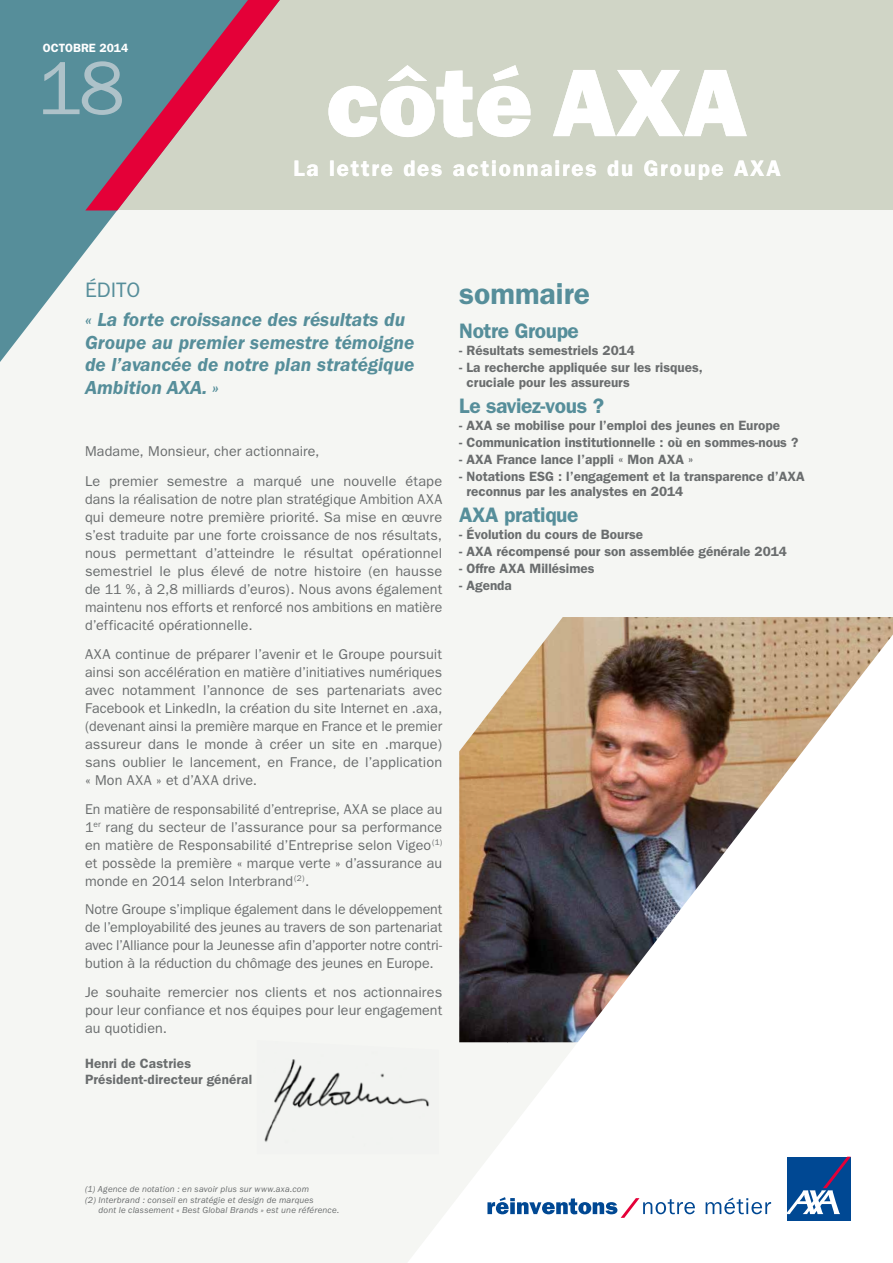
<style>
.page{position:relative;width:893px;height:1263px;background:#fff}
.page>*{position:absolute;margin:0;border:0;box-sizing:border-box;transform-origin:0 0}
.t1{font:800 96.45px "Franklin Gothic";color:#fff}
.t2{font:75.9px "Franklin Gothic";color:#aec2c9}
.t3{font:600 30px "Franklin Gothic";color:#568e9a}
.t4{font:600 22.5px "Franklin Gothic";letter-spacing:.08em;color:#fff}
.t5{font:600 21px "Franklin Gothic";letter-spacing:-.02em;color:#568e9a}
.t6{font:21px "Franklin Gothic";color:#568e9a}
.t7{font:italic 600 19.5px/22.5px "Franklin Gothic";color:#568e9a}
.t8{font:14.25px/18px "Franklin Gothic";letter-spacing:.005em;color:#6a6d6e;text-align:justify}
.t9{font:600 13.5px/15px "Franklin Gothic";color:#6a6d6e}
.t10{font:600 12px "Franklin Gothic";color:#fff}
.t11{font:italic 9px "Franklin Gothic";letter-spacing:.02em;color:#6a6d6e}
</style>
<div class="page">
<div style="left:0;top:0;width:893px;height:210px;background:#d0d5c6"></div>
<div style="left:0;top:210px;width:893px;height:1053px;background:#f5f6f3"></div>
<svg style="left:0;top:0;width:118px;height:362px;fill:#568e9a"></svg>
<svg style="left:85px;top:0;width:195px;height:210px"></svg>
<div style="left:43px;top:61px;width:79px;height:54px;background:#568e9a"></div>
<img style="left:264px;top:1059px;width:143px;height:83px">
<img style="left:550px;top:617px;width:343px;height:17px">
<svg style="left:407px;top:634px;width:486px;height:629px"></svg>
<svg style="left:706px;top:1197px;width:65px;height:17px"></svg>
<div style="left:787px;top:1157px;width:64px;height:63px;background:#004893"></div>
<svg style="left:787px;top:1157px;width:64px;height:57px"></svg>
<svg style="left:487px;top:1197px;width:208px;height:21px"></svg>
<p class="t10" style="left:43px;top:40px;width:87px">OCTOBRE 2014</p>
<h2 class="t2" style="left:37px;top:45px;width:89px">18</h2>
<h1 class="t1" style="left:326px;top:46px;width:422px">côté AXA</h1>
<h3 class="t4" style="left:294px;top:155px;width:489px">La lettre des actionnaires du Groupe AXA</h3>
<h3 class="t6" style="left:85px;top:278px;width:57px">ÉDITO</h3>
<h3 class="t3" style="left:459px;top:276px;width:132px">sommaire</h3>
<h3 class="t7" style="left:85px;top:309px;width:331px">« La forte croissance des résultats du<br>Groupe au premier semestre témoigne de l’avancée de notre plan stratégique<br>Ambition AXA. »</h3>
<h3 class="t5" style="left:459px;top:318px;width:121px">Notre Groupe</h3>
<p class="t9" style="left:459px;top:343px;width:177px">- Résultats semestriels 2014</p>
<p class="t9" style="left:467px;top:360px;width:238px;text-indent:-7px">- La recherche appliquée sur les risques, cruciale pour les assureurs</p>
<h3 class="t5" style="left:459px;top:393px;width:146px">Le saviez-vous ?</h3>
<p class="t9" style="left:459px;top:418px;width:322px">- AXA se mobilise pour l’emploi des jeunes en Europe</p>
<p class="t9" style="left:459px;top:435px;width:341px">- Communication institutionnelle : où en sommes-nous ?</p>
<p class="t9" style="left:459px;top:452px;width:236px">- AXA France lance l’appli « Mon AXA »</p>
<p class="t9" style="left:467px;top:469px;width:340px;text-indent:-7px">- Notations ESG : l’engagement et la transparence d’AXA reconnus par les analystes en 2014</p>
<h3 class="t5" style="left:459px;top:502px;width:121px">AXA pratique</h3>
<p class="t9" style="left:459px;top:527px;width:185px">- Évolution du cours de Bourse</p>
<p class="t9" style="left:459px;top:544px;width:329px">- AXA récompensé pour son assemblée générale 2014</p>
<p class="t9" style="left:459px;top:561px;width:137px">- Offre AXA Millésimes</p>
<p class="t9" style="left:459px;top:578px;width:54px">- Agenda</p>
<p class="t8" style="left:85px;top:436px;width:359px;line-height:30.2px">Madame, Monsieur, cher actionnaire,<br>Le premier semestre a marqué une nouvelle étape</p>
<p class="t8" style="left:85px;top:491px;width:359px">dans la réalisation de notre plan stratégique Ambition AXA qui demeure notre première priorité. Sa mise en œuvre s’est traduite par une forte croissance de nos résultats, nous permettant d’atteindre le résultat opérationnel semestriel le plus élevé de notre histoire (en hausse de 11 %, à 2,8 milliards d’euros). Nous avons également maintenu nos efforts et renforcé nos ambitions en matière d’efficacité opérationnelle.</p>
<p class="t8" style="left:85px;top:645px;width:359px">AXA continue de préparer l’avenir et le Groupe poursuit ainsi son accélération en matière d’initiatives numériques avec notamment l’annonce de ses partenariats avec Facebook et LinkedIn, la création du site Internet en .axa, (devenant ainsi la première marque en France et le premier assureur dans le monde à créer un site en .marque) sans oublier le lancement, en France, de l’application « Mon AXA » et d’AXA drive.</p>
<p class="t8" style="left:85px;top:800px;width:359px">En matière de responsabilité d’entreprise, AXA se place au 1<sup>er</sup> rang du secteur de l’assurance pour sa performance en matière de Responsabilité d’Entreprise selon Vigeo<sup>(1) </sup>et possède la première « marque verte » d’assurance au monde en 2014 selon Interbrand<sup>(2)</sup>.</p>
<p class="t8" style="left:85px;top:900px;width:359px">Notre Groupe s’implique également dans le développement de l’employabilité des jeunes au travers de son partenariat avec l’Alliance pour la Jeunesse afin d’apporter notre contri&shy;bution à la réduction du chômage des jeunes en Europe.</p>
<p class="t8" style="left:85px;top:983px;width:359px">Je souhaite remercier nos clients et nos actionnaires pour leur confiance et nos équipes pour leur engagement au quotidien.</p>
<p class="t9" style="left:85px;top:1055px;width:169px;line-height:15.8px">Henri de Castries<br>Président-directeur général</p>
<p class="t11" style="left:85px;top:1184px;width:225px">(1) Agence de notation : en savoir plus sur www.axa.com</p>
<p class="t11" style="left:85px;top:1195px;width:230px">(2) Interbrand : conseil en stratégie et design de marques</p>
<p class="t11" style="left:99px;top:1205px;width:242px">dont le classement « Best Global Brands » est une référence.</p>
</div>
